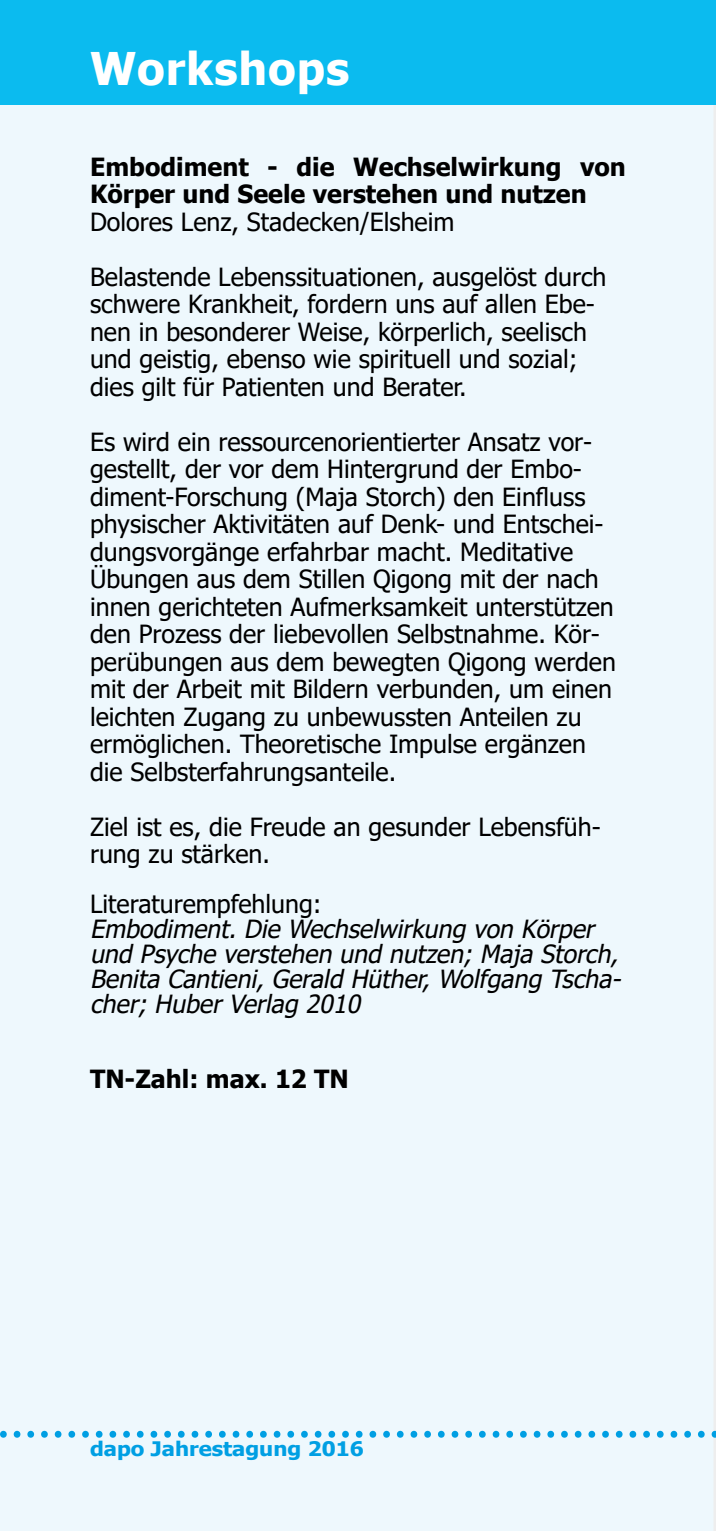
<style>
.page{position:relative;width:716px;height:1531px;background:#fff}
.page>*{position:absolute;margin:0;border:0;box-sizing:border-box;transform-origin:0 0}
.t1{font:60px "Minion Pro";color:#009fe3}
.t2{font:700 45px "Tahoma";letter-spacing:.02em;color:#fff}
.t3{font:25px/27.5px "Tahoma";color:#000}
.t4{font:italic 25px/25px "Tahoma";color:#000}
.t5{font:700 25px/27.5px "Tahoma";color:#000}
.t6{font:700 20px "Tahoma";color:#009fe3;scale:1.1 1}
</style>
<div class="page">
<div style="left:0;top:105px;width:716px;height:1426px;background:#eef8fd"></div>
<div style="left:0;top:0;width:716px;height:105px;background:#0bbbef"></div>
<h2 class="t2" style="left:90px;top:37px;width:261px">Workshops</h2>
<p class="t5" style="left:90px;top:154px;width:537px">Embodiment - die Wechselwirkung von<br>Körper und Seele verstehen und nutzen</p>
<p class="t3" style="left:90px;top:209px;width:366px">Dolores Lenz, Stadecken/Elsheim</p>
<p class="t3" style="left:90px;top:264px;width:518px">Belastende Lebenssituationen, ausgelöst durch schwere Krankheit, fordern uns auf allen Ebe&shy;nen in besonderer Weise, körperlich, seelisch und geistig, ebenso wie spirituell und sozial; dies gilt für Patienten und Berater.</p>
<p class="t3" style="left:90px;top:429px;width:527px">Es wird ein ressourcenorientierter Ansatz vor&shy;gestellt, der vor dem Hintergrund der Embo&shy;diment-Forschung (Maja Storch) den Einfluss physischer Aktivitäten auf Denk- und Entschei&shy;dungsvorgänge erfahrbar macht. Meditative Übungen aus dem Stillen Qigong mit der nach innen gerichteten Aufmerksamkeit unterstützen den Prozess der liebevollen Selbstnahme. Kör&shy;perübungen aus dem bewegten Qigong werden mit der Arbeit mit Bildern verbunden, um einen leichten Zugang zu unbewussten Anteilen zu ermöglichen. Theoretische Impulse ergänzen die Selbsterfahrungsanteile.</p>
<p class="t3" style="left:90px;top:814px;width:512px">Ziel ist es, die Freude an gesunder Lebensfüh&shy;rung zu stärken.</p>
<p class="t3" style="left:90px;top:892px;width:233px">Literaturempfehlung:</p>
<p class="t4" style="left:90px;top:918px;width:539px">Embodiment.Die Wechselwirkung von Körper und Psyche verstehen und nutzen;Maja Storch, Benita Cantieni,Gerald Hüther,Wolfgang Tscha&shy;cher;HuberVerlag 2010</p>
<p class="t5" style="left:90px;top:1066px;width:260px">TN-Zahl: max. 12 TN</p>
<h1 class="t1" style="left:-3px;top:1377px;width:727px">.....................................................</h1>
<p class="t6" style="left:90px;top:1435px;width:250px">dapo Jahrestagung 2016</p>
</div>
